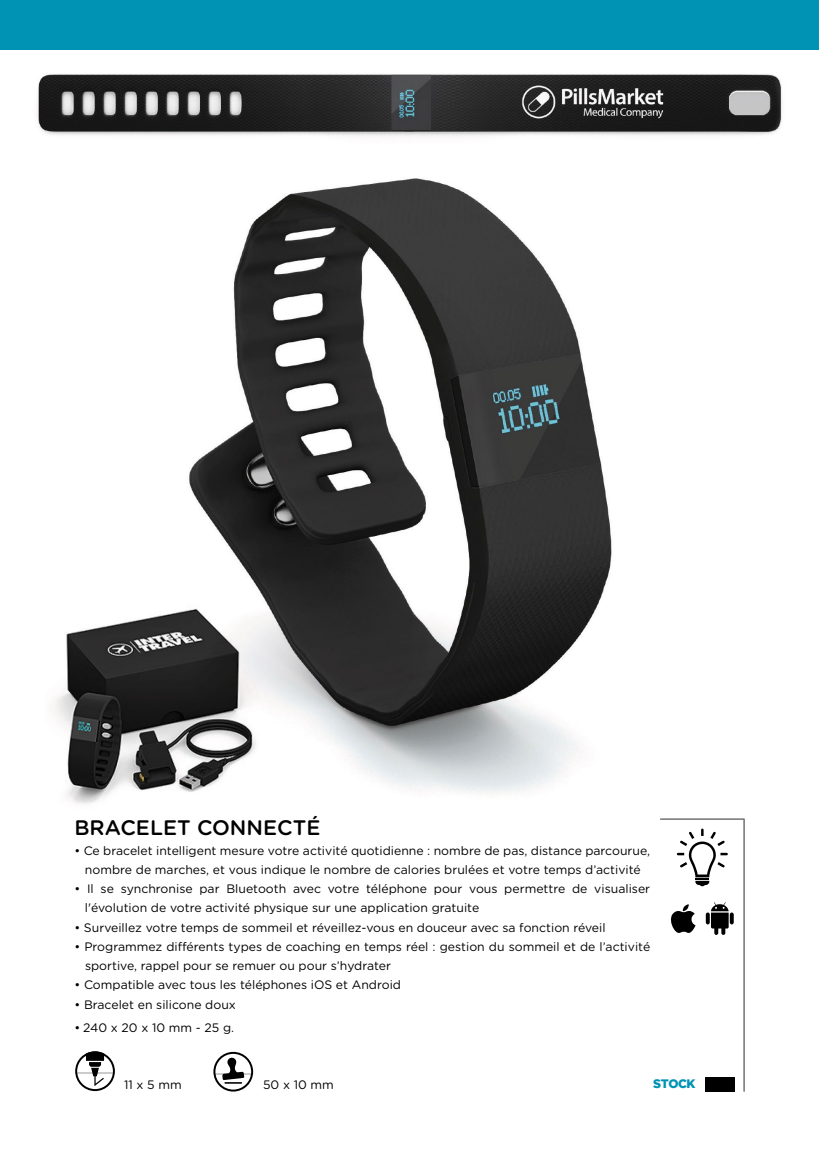
<style>
.page{position:relative;width:819px;height:1166px;background:#fff}
.page>*{position:absolute;margin:0;border:0;box-sizing:border-box;transform-origin:0 0}
.t1{font:500 21px "Gotham Rounded";color:#000}
.t2{font:12.25px/19.2px "Gotham Rounded";color:#000}
.t3{font:12.25px "Gotham Rounded";letter-spacing:.15em;color:#000}
.t4{font:900 12.25px "Gotham";letter-spacing:-.035em;color:#0093b4}
</style>
<div class="page">
<img style="left:38px;top:74px;width:744px;height:730px">
<div style="left:0;top:0;width:819px;height:50px;background:#0093b4"></div>
<svg style="left:660px;top:818px;width:85px;height:274px"></svg>
<svg style="left:75px;top:1051px;width:40px;height:40px"></svg>
<svg style="left:213px;top:1052px;width:40px;height:39px"></svg>
<h1 class="t1" style="left:74px;top:813px;width:155px">BRACELET CONN</h1>
<h1 class="t1" style="left:263px;top:813px;width:56px">ECTÉ</h1>
<p class="t2" style="left:74px;top:840px;width:577px;text-align:center">• Ce bracelet intelligent mesure votre activité quotidienne : nombre de pas, distance parcourue, nombre de marches, et vous indique le nombre de calories brulées et votre temps d’activité</p>
<p class="t2" style="left:85px;top:879px;width:566px;text-indent:-10px">• Il se synchronise par Bluetooth avec votre téléphone pour vous permettre de visualiser l'évolution de votre activité physique sur une application gratuite</p>
<p class="t2" style="left:74px;top:917px;width:532px">• Surveillez votre temps de sommeil et réveillez-vous en douceur avec sa fonction réveil</p>
<p class="t2" style="left:85px;top:936px;width:566px;text-indent:-11px">• Programmez différents types de coaching en temps réel : gestion du sommeil et de l’activité sportive, rappel pour se remuer ou pour s’hydrater</p>
<p class="t2" style="left:74px;top:975px;width:328px">• Compatible avec tous les téléphones iOS et Android</p>
<p class="t2" style="left:74px;top:994px;width:163px">• Bracelet en silicone doux</p>
<p class="t3" style="left:74px;top:1019px;width:161px">• 240x20x10mm-25g.</p>
<p class="t2" style="left:124px;top:1074px;width:59px">11x5mm</p>
<p class="t2" style="left:263px;top:1074px;width:72px">50 x 10 mm</p>
<p class="t4" style="left:653px;top:1076px;width:44px">STOCK</p>
</div>
